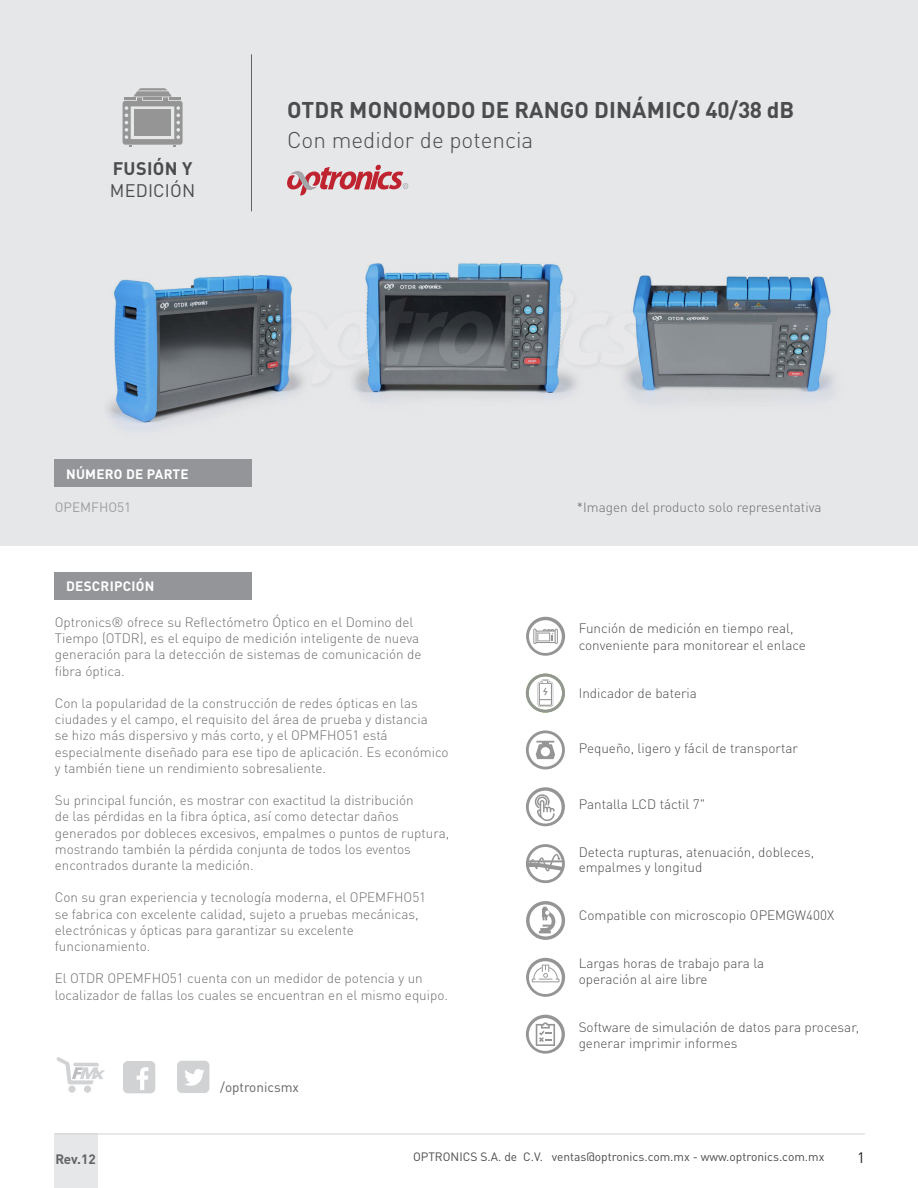
<style>
.page{position:relative;width:918px;height:1188px;background:#fff}
.page>*{position:absolute;margin:0;border:0;box-sizing:border-box;transform-origin:0 0}
.t1{font:700 22.5px "DIN Pro";letter-spacing:.005em;color:#4b4c4d}
.t2{font:300 22.5px "DIN Pro";color:#4b4c4d}
.t3{font:18px "DIN Pro";letter-spacing:.01em;color:#4b4c4d}
.t4{font:700 18px "DIN Pro";letter-spacing:.02em;color:#4b4c4d}
.t5{font:15px "DIN Pro";color:#231f20}
.t6{font:300 13.5px/16.2px "DIN Pro";color:#6c6d70}
.t7{font:300 13.5px/16.5px "DIN Pro";color:#4b4c4d}
.t8{font:700 13.5px "DIN Pro";letter-spacing:.02em;color:#fff}
.t9{font:13.5px "DIN Pro";color:#636366}
.t10{font:13.5px "DIN Pro";color:#9d9fa2}
.t11{font:700 13.5px "DIN Pro";color:#636366}
.t12{font:12px "DIN Pro";color:#4b4c4d}
</style>
<div class="page">
<div style="left:1px;top:0;width:917px;height:545px;background:#e6e7e9"></div>
<div style="left:54px;top:1134px;width:44px;height:54px;background:#e6e7e9"></div>
<hr style="left:55px;top:1134px;width:810px;height:1px;background:#d1d2d4">
<hr style="left:251px;top:54px;width:1px;height:157px;background:#636366">
<svg style="left:287px;top:165px;width:121px;height:30px"></svg>
<svg style="left:123px;top:88px;width:60px;height:59px"></svg>
<img style="left:360px;top:263px;width:206px;height:138px">
<img style="left:632px;top:275px;width:201px;height:127px">
<img style="left:107px;top:275px;width:186px;height:153px">
<div style="left:54px;top:459px;width:198px;height:28px;background:#939598"></div>
<div style="left:68px;top:1086px;width:8px;height:7px;background:#d1d2d4;border-radius:50%"></div>
<div style="left:84px;top:1086px;width:7px;height:7px;background:#d1d2d4;border-radius:50%"></div>
<svg style="left:56px;top:1057px;width:49px;height:27px"></svg>
<div style="left:123px;top:1061px;width:32px;height:32px;background:#d1d2d4;border-radius:5px"></div>
<svg style="left:137px;top:1067px;width:11px;height:23px"></svg>
<div style="left:177px;top:1061px;width:32px;height:32px;background:#d1d2d4;border-radius:5px"></div>
<svg style="left:185px;top:1069px;width:20px;height:17px"></svg>
<img style="left:263px;top:285px;width:392px;height:108px">
<svg style="left:268px;top:291px;width:378px;height:93px"></svg>
<div style="left:54px;top:572px;width:197px;height:27px;background:#939598"></div>
<svg style="left:526px;top:617px;width:39px;height:39px"></svg>
<svg style="left:526px;top:730px;width:39px;height:39px"></svg>
<svg style="left:526px;top:787px;width:39px;height:39px"></svg>
<svg style="left:526px;top:674px;width:39px;height:39px"></svg>
<svg style="left:526px;top:844px;width:39px;height:39px"></svg>
<svg style="left:526px;top:901px;width:39px;height:39px"></svg>
<svg style="left:526px;top:958px;width:39px;height:39px"></svg>
<svg style="left:526px;top:1015px;width:39px;height:39px"></svg>
<h2 class="t4" style="left:113px;top:153px;width:81px">FUSIÓN Y</h2>
<h2 class="t3" style="left:110px;top:178px;width:87px">MEDICIÓN</h2>
<h1 class="t1" style="left:287px;top:91px;width:508px">OTDR MONOMODO DE RANGO DINÁMICO 40/38 dB</h1>
<h1 class="t2" style="left:287px;top:122px;width:248px">Con medidor de potencia</h1>
<p class="t8" style="left:66px;top:462px;width:124px">NÚMERO DE PARTE</p>
<p class="t10" style="left:55px;top:498px;width:78px">OPEMFHO51</p>
<p class="t8" style="left:66px;top:575px;width:90px">DESCRIPCIÓN</p>
<p class="t6" style="left:577px;top:497px;width:246px">*Imagen del producto solo representativa</p>
<p class="t6" style="left:55px;top:613px;width:368px">Optronics® ofrece su Reflectómetro Óptico en el Domino del Tiempo (OTDR), es el equipo de medición inteligente de nueva generación para la detección de sistemas de comunicación de fibra óptica.</p>
<p class="t6" style="left:55px;top:694px;width:395px">Con la popularidad de la construcción de redes ópticas en las ciudades y el campo, el requisito del área de prueba y distancia<br>se hizo más dispersivo y más corto, y el OPMFHO51 está especialmente diseñado para ese tipo de aplicación. Es económico y también tiene un rendimiento sobresaliente.</p>
<p class="t6" style="left:55px;top:791px;width:396px">Su principal función, es mostrar con exactitud la distribución<br>de las pérdidas en la fibra óptica, así como detectar daños generados por dobleces excesivos, empalmes o puntos de ruptura, mostrando también la pérdida conjunta de todos los eventos encontrados durante la medición.</p>
<p class="t6" style="left:55px;top:888px;width:373px">Con su gran experiencia y tecnología moderna, el OPEMFHO51 se fabrica con excelente calidad, sujeto a pruebas mecánicas, electrónicas y ópticas para garantizar su excelente funcionamiento.</p>
<p class="t6" style="left:55px;top:969px;width:395px">El OTDR OPEMFHO51 cuenta con un medidor de potencia y un localizador de fallas los cuales se encuentran en el mismo equipo.</p>
<p class="t9" style="left:220px;top:1078px;width:80px">/optronicsmx</p>
<p class="t7" style="left:579px;top:619px;width:229px">Función de medición en tiempo real, conveniente para monitorear el enlace</p>
<p class="t7" style="left:579px;top:683px;width:120px">Indicador de bateria</p>
<p class="t7" style="left:579px;top:739px;width:221px">Pequeño, ligero y fácil de transportar</p>
<p class="t7" style="left:579px;top:794px;width:128px">Pantalla LCD táctil 7"</p>
<p class="t7" style="left:579px;top:843px;width:237px;line-height:15px">Detecta rupturas, atenuación, dobleces, empalmes y longitud</p>
<p class="t7" style="left:579px;top:905px;width:257px">Compatible con microscopio OPEMGW400X</p>
<p class="t7" style="left:579px;top:953px;width:187px">Largas horas de trabajo para la operación al aire libre</p>
<p class="t7" style="left:579px;top:1018px;width:282px">Software de simulación de datos para procesar, generar imprimir informes</p>
<p class="t11" style="left:56px;top:1148px;width:42px">Rev.12</p>
<p class="t12" style="left:413px;top:1149px;width:413px">OPTRONICS S.A. de C.V. ventas@optronics.com.mx - www.optronics.com.mx</p>
<p class="t5" style="left:857px;top:1148px;width:9px">1</p>
</div>
